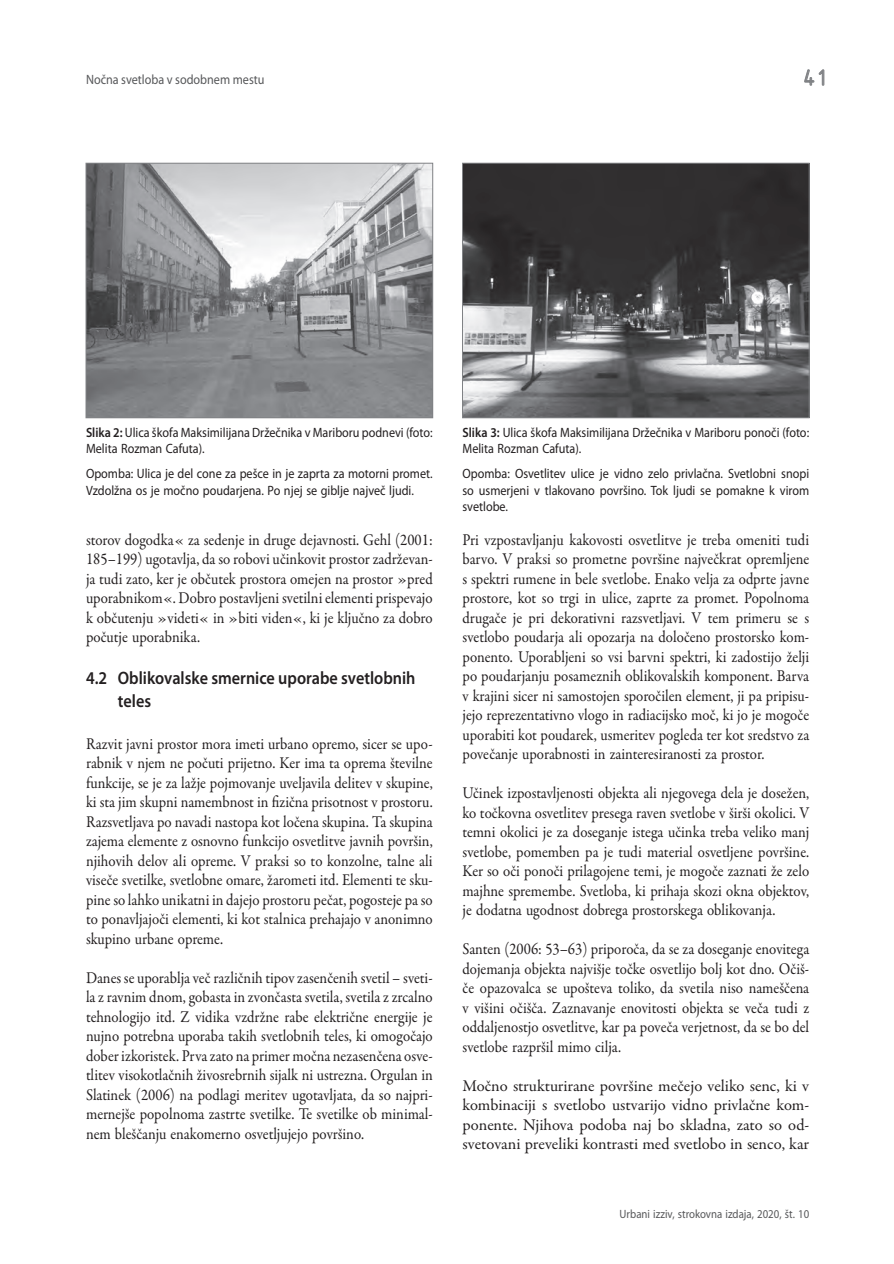
<style>
.page{position:relative;width:894px;height:1264px;background:#fff}
.page>*{position:absolute;margin:0;border:0;box-sizing:border-box;transform-origin:0 0}
.t1{font:24px "ISOCTEUR";color:#808285}
.t2{font:600 18px/22.5px "Myriad Pro";color:#231f20;scale:.9 1}
.t3{font:16.5px/19.5px "Garamond Premr Pro";color:#231f20;text-align:justify;scale:.9 1}
.t4{font:16.5px/19.5px "Garamond Premr Pro";color:#231f20;text-align:justify}
.t5{font:13.5px/16.5px "Myriad Pro";color:#231f20;scale:.9 1}
.t6{font:13.5px "Myriad Pro";color:#57585a;scale:.9 1}
.t7{font:12px "Myriad Pro";color:#57585a;scale:.9 1}
.s1{font-weight:600}
</style>
<div class="page">
<svg style="left:804px;top:69px;width:20px;height:17px"></svg>
<img style="left:88px;top:165px;width:343px;height:251px">
<div style="left:86px;top:163px;width:347px;height:255px;border:1px solid #808285"></div>
<img style="left:464px;top:165px;width:343px;height:251px">
<div style="left:462px;top:163px;width:347px;height:255px;border:1px solid #808285"></div>
<p class="t6" style="left:86px;top:73px;width:200px">Nočna svetloba v sodobnem mestu</p>
<h1 class="t1" style="left:800px;top:62px;width:31px">41</h1>
<p class="t5" style="left:86px;top:424px;width:387px"><span class="s1">Slika 2:</span> Ulica škofa Maksimilijana Držečnika v Mariboru podnevi (foto:<br>Melita Rozman Cafuta).</p>
<p class="t5" style="left:86px;top:465px;width:387px">Opomba: Ulica je del cone za pešce in je zaprta za motorni promet.<br>Vzdolžna os je močno poudarjena. Po njej se giblje največ ljudi.</p>
<p class="t3" style="left:86px;top:530px;width:387px">storov dogodka« za sedenje in druge dejavnosti. Gehl (2001:<br>185–199) ugotavlja, da so robovi učinkovit prostor zadrževan&shy;ja tudi zato, ker je občutek prostora omejen na prostor »pred uporabnikom«. Dobro postavljeni svetilni elementi prispevajo k občutenju »videti« in »biti viden«, ki je ključno za dobro počutje uporabnika.</p>
<p class="t2" style="left:118px;top:666px;width:332px;text-indent:-32px">4.2 Oblikovalske smernice uporabe svetlobnih teles</p>
<p class="t3" style="left:86px;top:734px;width:387px">Razvit javni prostor mora imeti urbano opremo, sicer se upo&shy;rabnik v njem ne počuti prijetno. Ker ima ta oprema številne funkcije, se je za lažje pojmovanje uveljavila delitev v skupine, ki sta jim skupni namembnost in fizična prisotnost v prostoru.<br>Razsvetljava po navadi nastopa kot ločena skupina. Ta skupina zajema elemente z osnovno funkcijo osvetlitve javnih površin, njihovih delov ali opreme. V praksi so to konzolne, talne ali viseče svetilke, svetlobne omare, žarometi itd. Elementi te sku&shy;pine so lahko unikatni in dajejo prostoru pečat, pogosteje pa so to ponavljajoči elementi, ki kot stalnica prehajajo v anonimno skupino urbane opreme.</p>
<p class="t3" style="left:86px;top:968px;width:387px">Danes se uporablja več različnih tipov zasenčenih svetil – sveti&shy;la z ravnim dnom, gobasta in zvončasta svetila, svetila z zrcalno tehnologijo itd. Z vidika vzdržne rabe električne energije je nujno potrebna uporaba takih svetlobnih teles, ki omogočajo dober izkoristek. Prva zato na primer močna nezasenčena osve&shy;tlitev visokotlačnih živosrebrnih sijalk ni ustrezna. Orgulan in Slatinek (2006) na podlagi meritev ugotavljata, da so najpri&shy;mernejše popolnoma zastrte svetilke. Te svetilke ob minimal&shy;nem bleščanju enakomerno osvetljujejo površino.</p>
<p class="t5" style="left:462px;top:424px;width:387px"><span class="s1">Slika 3:</span> Ulica škofa Maksimilijana Držečnika v Mariboru ponoči (foto:<br>Melita Rozman Cafuta).</p>
<p class="t5" style="left:462px;top:465px;width:387px;text-align:justify">Opomba: Osvetlitev ulice je vidno zelo privlačna. Svetlobni snopi so usmerjeni v tlakovano površino. Tok ljudi se pomakne k virom svetlobe.</p>
<p class="t3" style="left:462px;top:530px;width:387px">Pri vzpostavljanju kakovosti osvetlitve je treba omeniti tudi barvo. V praksi so prometne površine največkrat opremljene s spektri rumene in bele svetlobe. Enako velja za odprte javne prostore, kot so trgi in ulice, zaprte za promet. Popolnoma drugače je pri dekorativni razsvetljavi. V tem primeru se s svetlobo poudarja ali opozarja na določeno prostorsko kom&shy;ponento. Uporabljeni so vsi barvni spektri, ki zadostijo želji po poudarjanju posameznih oblikovalskih komponent. Barva v krajini sicer ni samostojen sporočilen element, ji pa pripisu&shy;jejo reprezentativno vlogo in radiacijsko moč, ki jo je mogoče uporabiti kot poudarek, usmeritev pogleda ter kot sredstvo za povečanje uporabnosti in zainteresiranosti za prostor.</p>
<p class="t3" style="left:462px;top:783px;width:387px">Učinek izpostavljenosti objekta ali njegovega dela je dosežen, ko točkovna osvetlitev presega raven svetlobe v širši okolici. V temni okolici je za doseganje istega učinka treba veliko manj svetlobe, pomemben pa je tudi material osvetljene površine.<br>Ker so oči ponoči prilagojene temi, je mogoče zaznati že zelo majhne spremembe. Svetloba, ki prihaja skozi okna objektov, je dodatna ugodnost dobrega prostorskega oblikovanja.</p>
<p class="t3" style="left:462px;top:939px;width:387px">Santen (2006: 53–63) priporoča, da se za doseganje enovitega dojemanja objekta najvišje točke osvetlijo bolj kot dno. Očiš&shy;če opazovalca se upošteva toliko, da svetila niso nameščena v višini očišča. Zaznavanje enovitosti objekta se veča tudi z oddaljenostjo osvetlitve, kar pa poveča verjetnost, da se bo del svetlobe razpršil mimo cilja.</p>
<p class="t4" style="left:462px;top:1076px;width:348px">Močno strukturirane površine mečejo veliko senc, ki v kombinaciji s svetlobo ustvarijo vidno privlačne kom&shy;ponente. Njihova podoba naj bo skladna, zato so od&shy;svetovani preveliki kontrasti med svetlobo in senco, kar</p>
<p class="t7" style="left:619px;top:1207px;width:212px">Urbani izziv, strokovna izdaja, 2020, št. 10</p>
</div>
